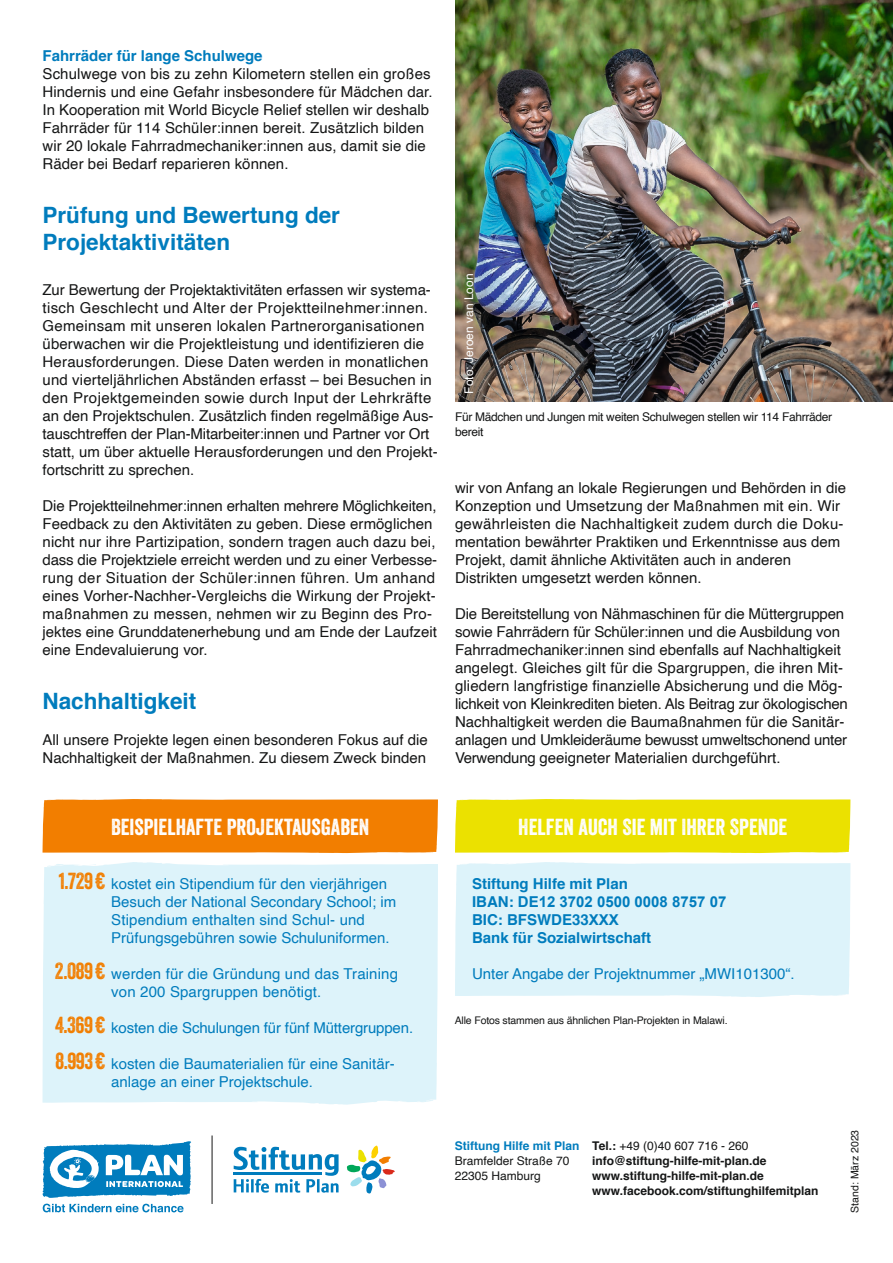
<style>
.page{position:relative;width:893px;height:1263px;background:#fff}
.page>*{position:absolute;margin:0;border:0;box-sizing:border-box;transform-origin:0 0}
.t1{font:22.5px "Veneer";color:#fff}
.t2{font:700 22.5px/27px "Helvetica";color:#007cbd}
.t3{font:22.5px/36px "Veneer";letter-spacing:-.02em;color:#f27e00}
.t4{font:15px/18px "Helvetica";color:#151616}
.t5{font:15px/18px "Helvetica";color:#007cbd}
.t6{font:700 15px/18px "Helvetica";color:#007cbd}
.t7{font:700 15px "Arial";color:#007cbd}
.t8{font:700 12px/15px "Helvetica";color:#151616}
.t9{font:12px/15px "Helvetica";letter-spacing:-.025em;color:#151616}
.t10{font:12px/15px "Helvetica";color:#151616}
.t11{font:700 12px "Helvetica";color:#007cbd}
.t12{font:12px "Helvetica";color:#fff}
.t13{font:10.5px "Helvetica";letter-spacing:-.015em;color:#151616}
.s1{font-family:"Helvetica"}
.s2{font-family:"Arial"}
.s3{font-weight:400}
</style>
<div class="page">
<img style="left:455px;top:0;width:438px;height:402px">
<div style="left:43px;top:799px;width:395px;height:54px;background:#f27e00"></div>
<div style="left:43px;top:862px;width:395px;height:243px;background:#ddf3fa"></div>
<div style="left:455px;top:799px;width:395px;height:54px;background:#ebe100"></div>
<div style="left:455px;top:862px;width:395px;height:135px;background:#ddf3fa"></div>
<svg style="left:42px;top:1141px;width:149px;height:57px"></svg>
<svg style="left:43px;top:1204px;width:141px;height:8px"></svg>
<svg style="left:347px;top:1145px;width:48px;height:48px"></svg>
<svg style="left:234px;top:1147px;width:105px;height:45px"></svg>
<hr style="left:212px;top:1135px;width:1px;height:69px;background:#151616">
<p class="t6" style="left:43px;top:46px;width:222px">Fahrräder für lange Schulwege</p>
<p class="t4" style="left:43px;top:65px;width:392px">Schulwege von bis zu zehn Kilometern stellen ein großes Hindernis und eine Gefahr insbesondere für Mädchen dar.<br>In Kooperation mit World Bicycle Relief stellen wir deshalb Fahrräder für 114 Schüler:innen bereit. Zusätzlich bilden wir 20 lokale Fahrradmechaniker:innen aus, damit sie die Räder bei Bedarf reparieren können.</p>
<h1 class="t2" style="left:43px;top:201px;width:299px">Prüfung und Bewertung der<br>Projektaktivitäten</h1>
<p class="t4" style="left:43px;top:281px;width:397px">Zur Bewertung der Projektaktivitäten erfassen wir systema&shy;tisch Geschlecht und Alter der Projektteilnehmer:innen.<br>Gemeinsam mit unseren lokalen Partnerorganisationen überwachen wir die Projektleistung und identifizieren die Herausforderungen. Diese Daten werden in monatlichen und vierteljährlichen Abständen erfasst – bei Besuchen in den Projektgemeinden sowie durch Input der Lehrkräfte an den Projektschulen. Zusätzlich finden regelmäßige Aus&shy;tauschtreffen der Plan-Mitarbeiter:innen und Partner vor Ort statt, um über aktuelle Herausforderungen und den Projekt&shy;fortschritt zu sprechen.</p>
<p class="t4" style="left:43px;top:497px;width:396px">Die Projektteilnehmer:innen erhalten mehrere Möglichkeiten, Feedback zu den Aktivitäten zu geben. Diese ermöglichen nicht nur ihre Partizipation, sondern tragen auch dazu bei, dass die Projektziele erreicht werden und zu einer Verbesse&shy;rung der Situation der Schüler:innen führen. Um anhand eines Vorher-Nachher-Vergleichs die Wirkung der Projekt&shy;maßnahmen zu messen, nehmen wir zu Beginn des Pro&shy;jektes eine Grunddatenerhebung und am Ende der Laufzeit eine Endevaluierung vor.</p>
<h1 class="t2" style="left:43px;top:687px;width:155px">Nachhaltigkeit</h1>
<p class="t4" style="left:43px;top:731px;width:387px">All unsere Projekte legen einen besonderen Fokus auf die<br>Nachhaltigkeit der Maßnahmen. Zu diesem Zweck binden</p>
<p class="t12" style="left:459px;top:394px;width:122px;rotate:-90deg">Foto: Jeroen van Loon</p>
<p class="t9" style="left:455px;top:409px;width:379px">Für Mädchen und Jungen mit weiten Schulwegen stellen wir 114 Fahrräder bereit</p>
<p class="t4" style="left:455px;top:479px;width:393px">wir von Anfang an lokale Regierungen und Behörden in die Konzeption und Umsetzung der Maßnahmen mit ein. Wir gewährleisten die Nachhaltigkeit zudem durch die Doku&shy;mentation bewährter Praktiken und Erkenntnisse aus dem Projekt, damit ähnliche Aktivitäten auch in anderen Distrikten umgesetzt werden können.</p>
<p class="t4" style="left:455px;top:605px;width:394px">Die Bereitstellung von Nähmaschinen für die Müttergruppen sowie Fahrrädern für Schüler:innen und die Ausbildung von Fahrradmechaniker:innen sind ebenfalls auf Nachhaltigkeit angelegt. Gleiches gilt für die Spargruppen, die ihren Mit&shy;gliedern langfristige finanzielle Absicherung und die Mög&shy;lichkeit von Kleinkrediten bieten. Als Beitrag zur ökologischen Nachhaltigkeit werden die Baumaßnahmen für die Sanitär&shy;anlagen und Umkleideräume bewusst umweltschonend unter Verwendung geeigneter Materialien durchgeführt.</p>
<h1 class="t1" style="left:111px;top:813px;width:260px">BEISPIELHAFTE PROJEKTAUSGABEN</h1>
<h1 class="t3" style="left:59px;top:862px;width:48px">1.729€</h1>
<p class="t5" style="left:111px;top:875px;width:287px">kostet ein Stipendium für den vierjährigen Besuch der National Secondary School; im Stipendium enthalten sind Schul- und Prüfungsgebühren sowie Schuluniformen.</p>
<p class="t5" style="left:111px;top:965px;width:288px">werden für die Gründung und das Training von 200 Spargruppen benötigt.</p>
<p class="t5" style="left:111px;top:1019px;width:303px">kosten die Schulungen für fünf Müttergruppen.</p>
<p class="t5" style="left:111px;top:1055px;width:285px">kosten die Baumaterialien für eine Sanitär&shy;anlage an einer Projektschule.</p>
<h1 class="t3" style="left:55px;top:952px;width:52px">2.089€</h1>
<h1 class="t3" style="left:55px;top:1006px;width:52px">4.369€<br>8.993€</h1>
<h1 class="t1" style="left:518px;top:813px;width:270px">HELFEN AUCH SIE MIT IHRER SPENDE</h1>
<p class="t6" style="left:472px;top:874px;width:157px">Stiftung Hilfe mit Plan</p>
<p class="t7" style="left:472px;top:891px;width:256px"><span class="s1">IBAN:</span> DE12 3702 0500 0008 8757 07</p>
<p class="t6" style="left:472px;top:910px;width:181px">BIC: BFSWDE33<span class="s2">XXX<br></span>Bank für Sozialwirtschaft</p>
<p class="t5" style="left:472px;top:965px;width:324px">Unter Angabe der Projektnummer „MWI101300“.</p>
<p class="t13" style="left:455px;top:1012px;width:274px">Alle Fotos stammen aus ähnlichen Plan-Projekten in Malawi.</p>
<p class="t11" style="left:455px;top:1136px;width:126px">Stiftung Hilfe mit Plan</p>
<p class="t10" style="left:455px;top:1154px;width:116px">Bramfelder Straße 70<br>22305 Hamburg</p>
<p class="t8" style="left:592px;top:1138px;width:228px">Tel.: <span class="s3">+49 (0)40 607 716 - 260 </span>info@stiftung-hilfe-mit-plan.de www.stiftung-hilfe-mit-plan.de www.facebook.com/stiftunghilfemitplan</p>
<p class="t13" style="left:846px;top:1213px;width:84px;rotate:-90deg">Stand: März 2023</p>
</div>
